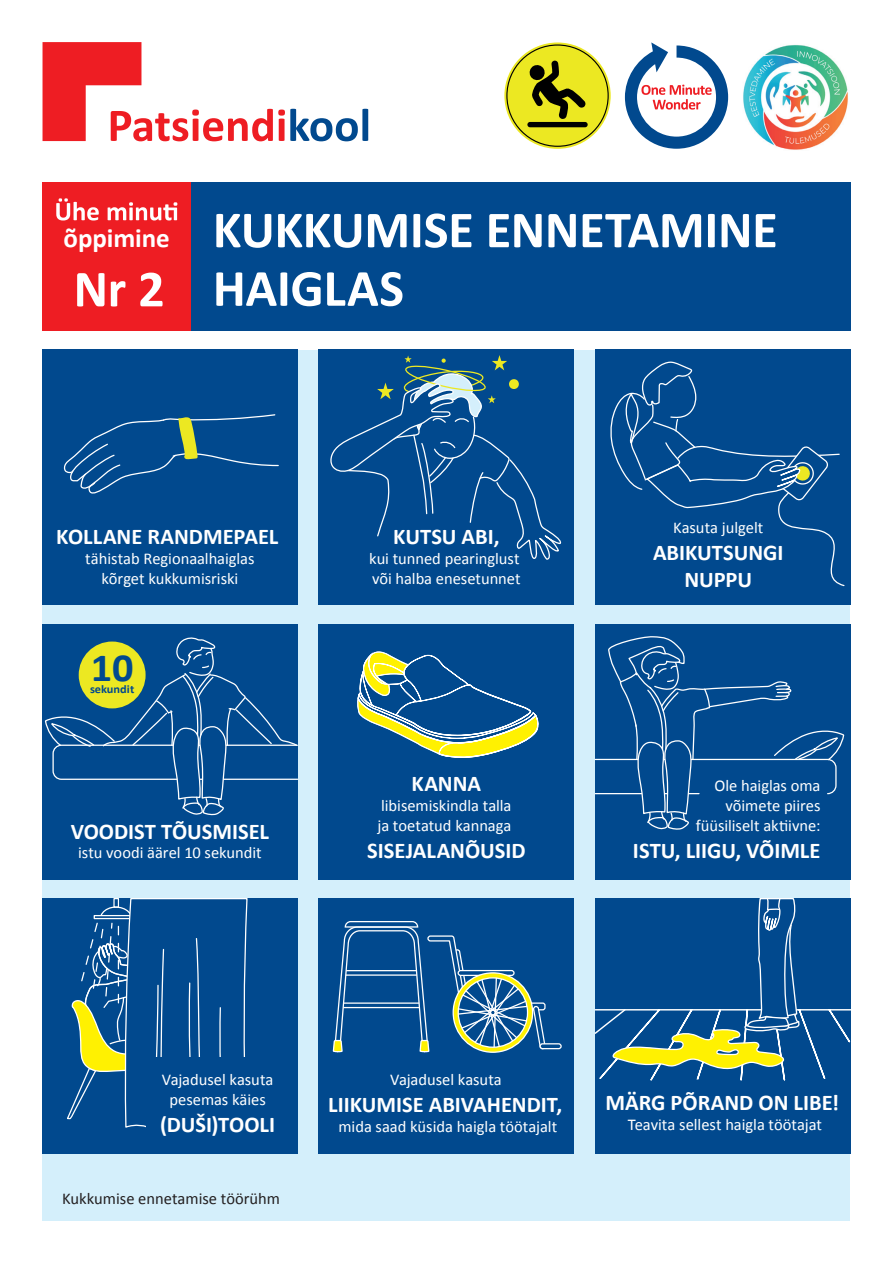
<style>
.page{position:relative;width:893px;height:1263px;background:#fff}
.page>*{position:absolute;margin:0;border:0;box-sizing:border-box;transform-origin:0 0}
.t1{font:700 52.5px/58.5px "Calibri";letter-spacing:-.01em;color:#fff}
.t2{font:700 40.2px "Calibri";color:#01498e;scale:1.05 1}
.t3{font:700 27px "Calibri";letter-spacing:-.005em;color:#fff}
.t4{font:700 22.5px/27px "Calibri";color:#fff;text-align:center}
.t5{font:16.5px/19.8px "Calibri";letter-spacing:-.005em;color:#fff;text-align:center}
.t6{font:16.5px "Calibri";color:#231f20}
.t7{font:700 11.7px "Calibri";color:#01498e;scale:1.05 1}
</style>
<div class="page">
<div style="left:43px;top:350px;width:807px;height:870px;background:#d4effb"></div>
<svg style="left:625px;top:42px;width:103px;height:107px"></svg>
<svg style="left:43px;top:42px;width:325px;height:99px"></svg>
<svg style="left:506px;top:44px;width:103px;height:103px"></svg>
<div style="left:527px;top:122px;width:61px;height:5px;background:#000001;border-radius:3px"></div>
<img style="left:743px;top:45px;width:105px;height:105px">
<div style="left:191px;top:182px;width:659px;height:148px;background:#01498e"></div>
<div style="left:43px;top:182px;width:148px;height:148px;background:#ee1d23"></div>
<svg style="left:56px;top:198px;width:121px;height:22px"></svg>
<div style="left:43px;top:350px;width:255px;height:255px;background:#01498e"></div>
<svg style="left:63px;top:414px;width:216px;height:80px"></svg>
<div style="left:319px;top:350px;width:255px;height:255px;background:#01498e"></div>
<svg style="left:330px;top:355px;width:232px;height:205px"></svg>
<div style="left:595px;top:350px;width:255px;height:255px;background:#01498e"></div>
<svg style="left:610px;top:361px;width:241px;height:148px"></svg>
<div style="left:43px;top:624px;width:255px;height:255px;background:#01498e"></div>
<svg style="left:44px;top:637px;width:254px;height:179px"></svg>
<div style="left:319px;top:624px;width:255px;height:255px;background:#01498e"></div>
<svg style="left:357px;top:651px;width:182px;height:107px"></svg>
<div style="left:595px;top:624px;width:255px;height:255px;background:#01498e"></div>
<svg style="left:595px;top:636px;width:167px;height:194px"></svg>
<div style="left:43px;top:898px;width:255px;height:256px;background:#01498e"></div>
<svg style="left:66px;top:879px;width:182px;height:249px"></svg>
<div style="left:146px;top:1057px;width:137px;height:85px;background:#01498e"></div>
<div style="left:319px;top:898px;width:255px;height:256px;background:#01498e"></div>
<div style="left:539px;top:1043px;width:23px;height:6px;border:1px solid #fff;border-radius:2px"></div>
<svg style="left:332px;top:921px;width:215px;height:132px"></svg>
<div style="left:595px;top:898px;width:255px;height:256px;background:#01498e"></div>
<svg style="left:762px;top:490px;width:89px;height:390px"></svg>
<svg style="left:595px;top:898px;width:256px;height:184px"></svg>
<h3 class="t3" style="left:64px;top:219px;width:108px">õppimine</h3>
<h1 class="t1" style="left:74px;top:258px;width:93px">Nr 2</h1>
<h1 class="t1" style="left:213px;top:199px;width:566px">KUKKUMISE ENNETAMINE<br>HAIGLAS</h1>
<h3 class="t4" style="left:56px;top:523px;width:224px">KOLLANE RANDMEPAEL</h3>
<p class="t5" style="left:85px;top:548px;width:171px">tähistab Regionaalhaiglas kõrget kukkumisriski</p>
<h2 class="t2" style="left:91px;top:640px;width:42px">10</h2>
<p class="t7" style="left:90px;top:681px;width:44px">sekundit</p>
<h3 class="t4" style="left:71px;top:817px;width:200px">VOODIST TÕUSMISEL</h3>
<p class="t5" style="left:78px;top:842px;width:185px">istu voodi äärel 10 sekundit</p>
<h3 class="t4" style="left:393px;top:523px;width:108px">KUTSU ABI,</h3>
<p class="t5" style="left:369px;top:548px;width:153px;text-align:left">kui tunned pearinglust või halba enesetunnet</p>
<h3 class="t4" style="left:412px;top:769px;width:71px">KANNA</h3>
<p class="t5" style="left:377px;top:795px;width:136px;text-align:left">libisemiskindla talla ja toetatud kannaga</p>
<h3 class="t4" style="left:367px;top:836px;width:160px">SISEJALANÕUSID</h3>
<p class="t5" style="left:673px;top:517px;width:92px">Kasuta julgelt</p>
<h3 class="t4" style="left:653px;top:538px;width:132px">ABIKUTSUNGI<br>NUPPU</h3>
<p class="t5" style="left:696px;top:775px;width:126px;text-align:right">Ole haiglas oma võimete piires füüsiliselt aktiivne:</p>
<h3 class="t4" style="left:633px;top:836px;width:189px">ISTU, LIIGU, VÕIMLE</h3>
<p class="t5" style="left:162px;top:1069px;width:113px">Vajadusel kasuta pesemas käies</p>
<h3 class="t4" style="left:160px;top:1110px;width:116px">(DUŠI)TOOLI</h3>
<p class="t6" style="left:62px;top:1187px;width:220px">Kukkumise ennetamise töörühm</p>
<p class="t5" style="left:390px;top:1069px;width:113px">Vajadusel kasuta</p>
<h3 class="t4" style="left:328px;top:1090px;width:236px">LIIKUMISE ABIVAHENDIT,</h3>
<p class="t5" style="left:338px;top:1116px;width:220px">mida saad küsida haigla töötajalt</p>
<h3 class="t4" style="left:606px;top:1089px;width:235px">MÄRG PÕRAND ON LIBE!</h3>
<p class="t5" style="left:628px;top:1114px;width:196px">Teavita sellest haigla töötajat</p>
</div>
